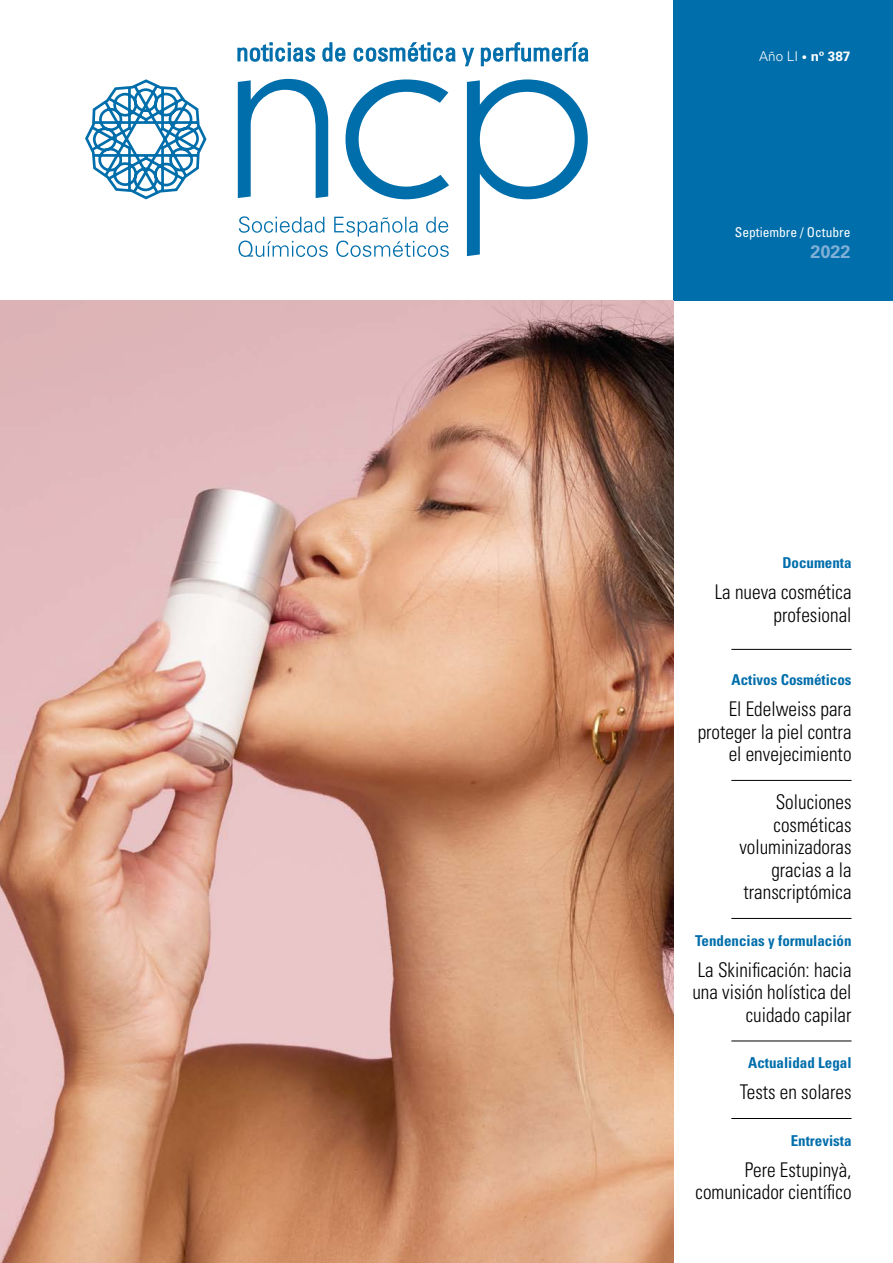
<style>
.page{position:relative;width:893px;height:1263px;background:#fff}
.page>*{position:absolute;margin:0;border:0;box-sizing:border-box;transform-origin:0 0}
.t1{font:300 condensed 20.25px/22.5px "Univers LT Std";color:#000;text-align:right;scale:.95 1}
.t2{font:700 18px "Univers LT Std";color:#7fafd6}
.t3{font:700 condensed 15px "Univers LT Std";color:#006eab}
.t4{font:condensed 13.5px "Univers LT Std";color:#fff}
.t5{font:300 13.5px "Univers LT Std";color:#fff}
.s1{font-size:10.5px}
.s2{font-weight:700}
</style>
<div class="page">
<div style="left:673px;top:0;width:220px;height:300px;background:#006eab"></div>
<svg style="left:85px;top:79px;width:122px;height:121px"></svg>
<svg style="left:238px;top:79px;width:350px;height:177px"></svg>
<svg style="left:237px;top:42px;width:351px;height:24px"></svg>
<svg style="left:238px;top:216px;width:211px;height:41px"></svg>
<hr style="left:731px;top:649px;width:120px;height:1px;background:#000">
<hr style="left:731px;top:780px;width:120px;height:1px;background:#000">
<hr style="left:731px;top:918px;width:120px;height:1px;background:#000">
<hr style="left:731px;top:1041px;width:120px;height:1px;background:#000">
<hr style="left:731px;top:1118px;width:120px;height:1px;background:#000">
<img style="left:0;top:300px;width:673px;height:963px">
<p class="t5" style="left:759px;top:48px;width:93px">Año LI <span class="s1">•</span> <span class="s2">nº 387</span></p>
<p class="t4" style="left:735px;top:224px;width:117px">Septiembre / Octubre</p>
<p class="t2" style="left:810px;top:241px;width:42px">2022</p>
<p class="t3" style="left:782px;top:553px;width:71px">Documenta</p>
<p class="t1" style="left:715px;top:581px;width:145px">La nueva cosmética profesional</p>
<p class="t3" style="left:731px;top:670px;width:121px">Activos Cosméticos</p>
<p class="t1" style="left:698px;top:698px;width:163px">El Edelweiss para proteger la piel contra el envejecimiento</p>
<p class="t1" style="left:739px;top:791px;width:120px">Soluciones cosméticas voluminizadoras gracias a la transcriptómica</p>
<p class="t3" style="left:695px;top:931px;width:158px">Tendencias y formulación</p>
<p class="t1" style="left:692px;top:958px;width:169px">La Skinificación: hacia una visión holística del cuidado capilar</p>
<p class="t3" style="left:748px;top:1054px;width:105px">Actualidad Legal</p>
<p class="t1" style="left:740px;top:1081px;width:119px">Tests en solares</p>
<p class="t3" style="left:791px;top:1131px;width:62px">Entrevista</p>
<p class="t1" style="left:696px;top:1158px;width:166px">Pere Estupinyà, comunicador científico</p>
</div>
